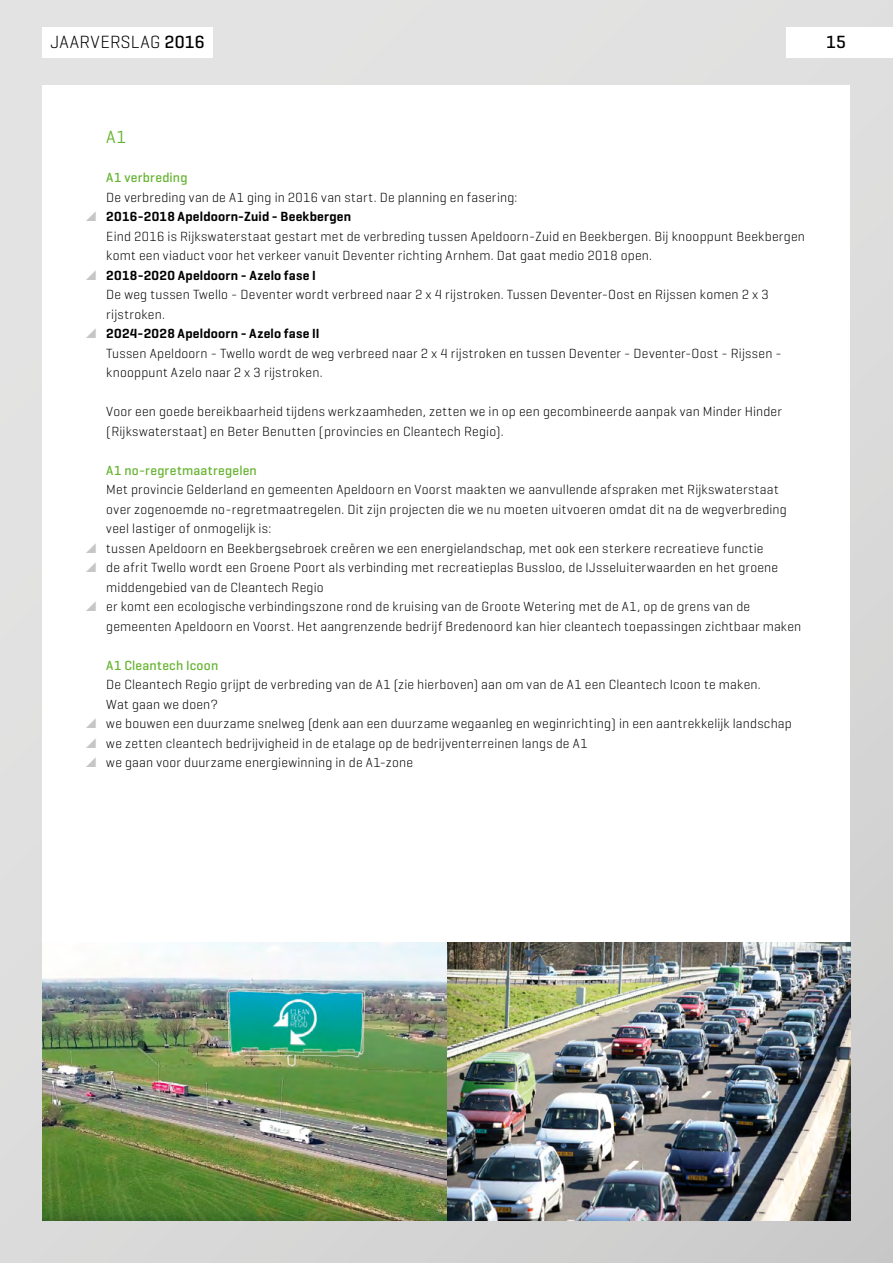
<style>
.page{position:relative;width:893px;height:1263px;background:#fff}
.page>*{position:absolute;margin:0;border:0;box-sizing:border-box;transform-origin:0 0}
.t1{font:300 18px "Geogrotesque";letter-spacing:.02em;color:#000}
.t2{font:500 18px "Geogrotesque";color:#000}
.TK{font:18px "Geogrotesque";color:#65b32e}
.PT{font:300 13.5px/19.5px "Geogrotesque";letter-spacing:.015em;color:#000}
.PTi{font:300 13.5px/19.5px "Geogrotesque";letter-spacing:.015em;color:#000}
.PTI_vet{font:600 13.5px "Geogrotesque";letter-spacing:.015em;color:#000}
.TK_vet{font:500 13.5px "Geogrotesque";letter-spacing:.02em;color:#65b32e}
.s1{font-weight:500}
</style>
<div class="page">
<div style="left:0;top:0;width:893px;height:1263px;background:linear-gradient(to right,#dfdfde,#d6d6d6)"></div>
<hr style="left:0;top:0;width:1px;height:1263px;background:#e2e2e1">
<div style="left:43px;top:85px;width:807px;height:1135px;background:#fff"></div>
<div style="left:43px;top:27px;width:170px;height:31px;background:#fff"></div>
<div style="left:787px;top:27px;width:106px;height:31px;background:#fff"></div>
<img style="left:43px;top:943px;width:807px;height:277px">
<h1 class="t1" style="left:50px;top:31px;width:156px">JAARVERSLAG <span class="s1">2016</span></h1>
<h1 class="t2" style="left:826px;top:31px;width:22px">15</h1>
<p class="TK" style="left:106px;top:126px;width:21px">A1</p>
<p class="TK_vet" style="left:106px;top:169px;width:83px">A1 verbreding</p>
<p class="PT" style="left:106px;top:187px;width:413px">De verbreding van de A1 ging in 2016 van start. De planning en fasering:</p>
<p class="PTI_vet" style="left:106px;top:208px;width:246px">2016-2018 Apeldoorn-Zuid - Beekbergen</p>
<p class="PT" style="left:106px;top:226px;width:700px">Eind 2016 is Rijkswaterstaat gestart met de verbreding tussen Apeldoorn-Zuid en Beekbergen. Bij knooppunt Beekbergen komt een viaduct voor het verkeer vanuit Deventer richting Arnhem. Dat gaat medio 2018 open.</p>
<p class="PTI_vet" style="left:106px;top:267px;width:211px">2018-2020 Apeldoorn - Azelo fase I</p>
<p class="PT" style="left:106px;top:285px;width:664px">De weg tussen Twello - Deventer wordt verbreed naar 2 x 4 rijstroken. Tussen Deventer-Oost en Rijssen komen 2 x 3 rijstroken.</p>
<p class="PTI_vet" style="left:106px;top:325px;width:215px">2024-2028 Apeldoorn - Azelo fase II</p>
<p class="PT" style="left:106px;top:343px;width:677px">Tussen Apeldoorn - Twello wordt de weg verbreed naar 2 x 4 rijstroken en tussen Deventer - Deventer-Oost - Rijssen - knooppunt Azelo naar 2 x 3 rijstroken.</p>
<p class="PT" style="left:106px;top:402px;width:677px">Voor een goede bereikbaarheid tijdens werkzaamheden, zetten we in op een gecombineerde aanpak van Minder Hinder (Rijkswaterstaat) en Beter Benutten (provincies en Cleantech Regio).</p>
<p class="TK_vet" style="left:106px;top:462px;width:152px">A1 no-regretmaatregelen</p>
<p class="PT" style="left:106px;top:480px;width:682px">Met provincie Gelderland en gemeenten Apeldoorn en Voorst maakten we aanvullende afspraken met Rijkswaterstaat over zogenoemde no-regretmaatregelen. Dit zijn projecten die we nu moeten uitvoeren omdat dit na de wegverbreding veel lastiger of onmogelijk is:</p>
<p class="PTi" style="left:106px;top:538px;width:659px">tussen Apeldoorn en Beekbergsebroek creëren we een energielandschap, met ook een sterkere recreatieve functie</p>
<p class="PTi" style="left:106px;top:558px;width:673px">de afrit Twello wordt een Groene Poort als verbinding met recreatieplas Bussloo, de IJsseluiterwaarden en het groene middengebied van de Cleantech Regio</p>
<p class="PTi" style="left:106px;top:597px;width:697px">er komt een ecologische verbindingszone rond de kruising van de Groote Wetering met de A1, op de grens van de gemeenten Apeldoorn en Voorst. Het aangrenzende bedrijf Bredenoord kan hier cleantech toepassingen zichtbaar maken</p>
<p class="TK_vet" style="left:106px;top:657px;width:113px">A1 Cleantech Icoon</p>
<p class="PT" style="left:106px;top:675px;width:656px">De Cleantech Regio grijpt de verbreding van de A1 (zie hierboven) aan om van de A1 een Cleantech Icoon te maken.</p>
<p class="PT" style="left:106px;top:694px;width:113px">Wat gaan we doen?</p>
<p class="PTi" style="left:106px;top:714px;width:687px">we bouwen een duurzame snelweg (denk aan een duurzame wegaanleg en weginrichting) in een aantrekkelijk landschap</p>
<p class="PTi" style="left:106px;top:733px;width:483px">we zetten cleantech bedrijvigheid in de etalage op de bedrijventerreinen langs de A1</p>
<p class="PTi" style="left:106px;top:753px;width:308px">we gaan voor duurzame energiewinning in de A1-zone</p>
</div>
